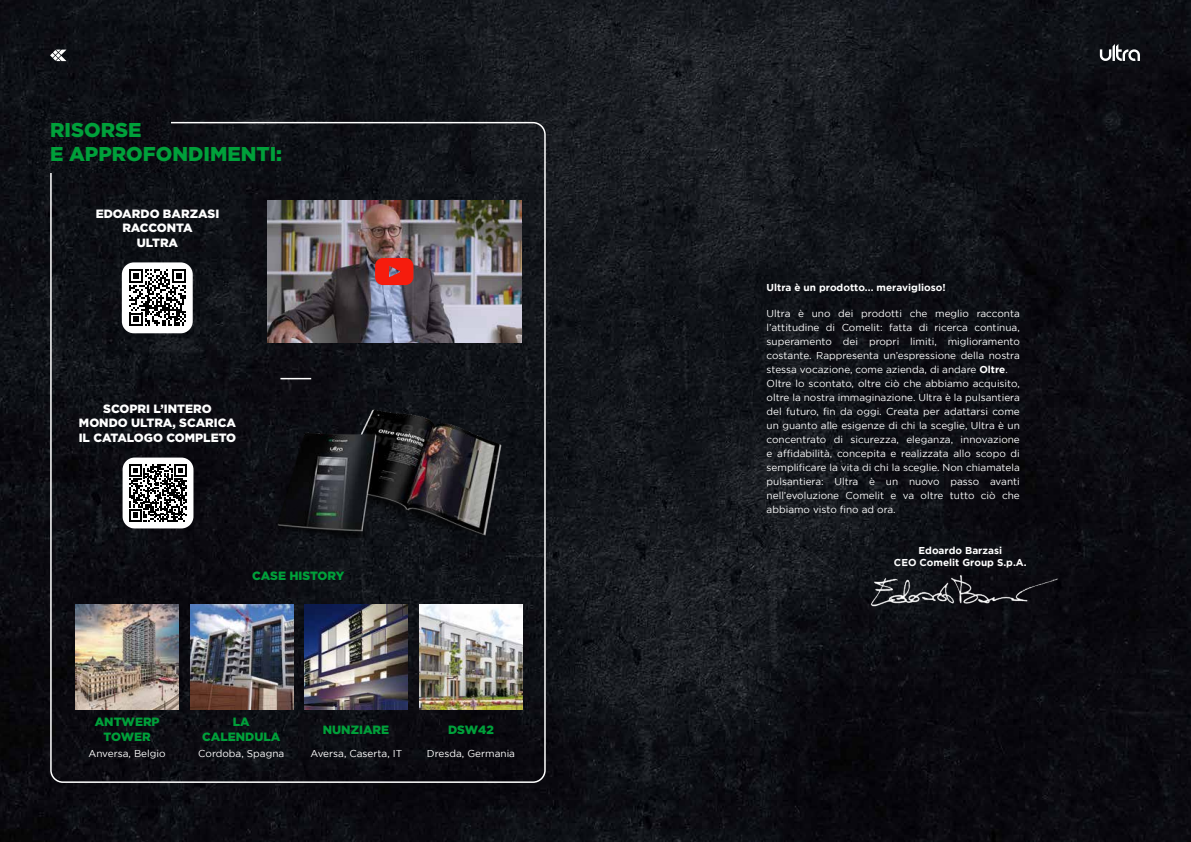
<style>
.page{position:relative;width:1191px;height:842px;background:#fff}
.page>*{position:absolute;margin:0;border:0;box-sizing:border-box;transform-origin:0 0}
.t1{font:900 20px/24px "Gotham";color:#00a03a}
.t2{font:900 12px/14.4px "Gotham";color:#fff;text-align:center}
.t3{font:900 12px/14.4px "Gotham";color:#00a03a;text-align:center}
.t4{font:10px/14px "Gotham";color:#fff}
.t5{font:700 10px/12px "Gotham";color:#fff;text-align:center}
.s1{font-weight:700}
</style>
<div class="page">
<img style="left:0;top:0;width:1191px;height:842px">
<svg style="left:50px;top:50px;width:16px;height:11px"></svg>
<svg style="left:1099px;top:44px;width:41px;height:17px"></svg>
<img style="left:36px;top:112px;width:134px;height:60px">
<img style="left:75px;top:604px;width:104px;height:106px">
<img style="left:419px;top:604px;width:103px;height:106px">
<img style="left:190px;top:604px;width:103px;height:106px">
<img style="left:305px;top:604px;width:103px;height:106px">
<img style="left:865px;top:574px;width:206px;height:34px">
<img style="left:267px;top:201px;width:254px;height:141px">
<img style="left:263px;top:395px;width:254px;height:142px">
<svg style="left:375px;top:258px;width:38px;height:27px"></svg>
<div style="left:122px;top:262px;width:71px;height:71px;background:#fff;border-radius:12px"></div>
<svg style="left:129px;top:269px;width:57px;height:57px"></svg>
<hr style="left:280px;top:378px;width:31px;height:1px;background:#fff">
<div style="left:123px;top:458px;width:70px;height:70px;background:#fff;border-radius:12px"></div>
<svg style="left:129px;top:464px;width:57px;height:57px"></svg>
<h1 class="t1" style="left:50px;top:117px;width:233px">RISORSE<br>E APPROFONDIMENTI:</h1>
<p class="t2" style="left:96px;top:206px;width:125px">EDOARDO BARZASI<br>RACCONTA<br>ULTRA</p>
<p class="t2" style="left:79px;top:401px;width:159px">SCOPRI L’INTERO<br>MONDO ULTRA, SCARICA<br>IL CATALOGO COMPLETO</p>
<p class="t3" style="left:252px;top:568px;width:94px">CASE HISTORY</p>
<p class="t3" style="left:95px;top:715px;width:66px">ANTWERP<br>TOWER</p>
<p class="t3" style="left:448px;top:722px;width:47px">DSW42</p>
<p class="t4" style="left:88px;top:747px;width:79px">Anversa, Belgio</p>
<p class="t4" style="left:198px;top:747px;width:87px">Cordoba, Spagna</p>
<p class="t4" style="left:310px;top:747px;width:93px">Aversa, Caserta, IT</p>
<p class="t4" style="left:427px;top:747px;width:90px">Dresda, Germania</p>
<p class="t3" style="left:202px;top:715px;width:80px">LA<br>CALENDULA</p>
<p class="t3" style="left:323px;top:722px;width:68px">NUNZIARE</p>
<p class="t5" style="left:766px;top:281px;width:180px">Ultra è un prodotto... meraviglioso!</p>
<p class="t4" style="left:766px;top:306px;width:255px">Ultra è uno dei prodotti che meglio racconta l’attitudine di Comelit: fatta di ricerca continua, superamento dei propri limiti, miglioramento costante. Rappresenta un’espressione della nostra stessa vocazione, come azienda, di andare <span class="s1">Oltre</span>.<br>Oltre lo scontato, oltre ciò che abbiamo acquisito, oltre la nostra immaginazione. Ultra è la pulsantiera del futuro, fin da oggi. Creata per adattarsi come un guanto alle esigenze di chi la sceglie, Ultra è un concentrato di sicurezza, eleganza, innovazione e affidabilità, concepita e realizzata allo scopo di semplificare la vita di chi la sceglie. Non chiamatela pulsantiera: Ultra è un nuovo passo avanti nell’evoluzione Comelit e va oltre tutto ciò che abbiamo visto fino ad ora.</p>
<p class="t5" style="left:894px;top:544px;width:134px">Edoardo Barzasi<br>CEO Comelit Group S.p.A.</p>
</div>
